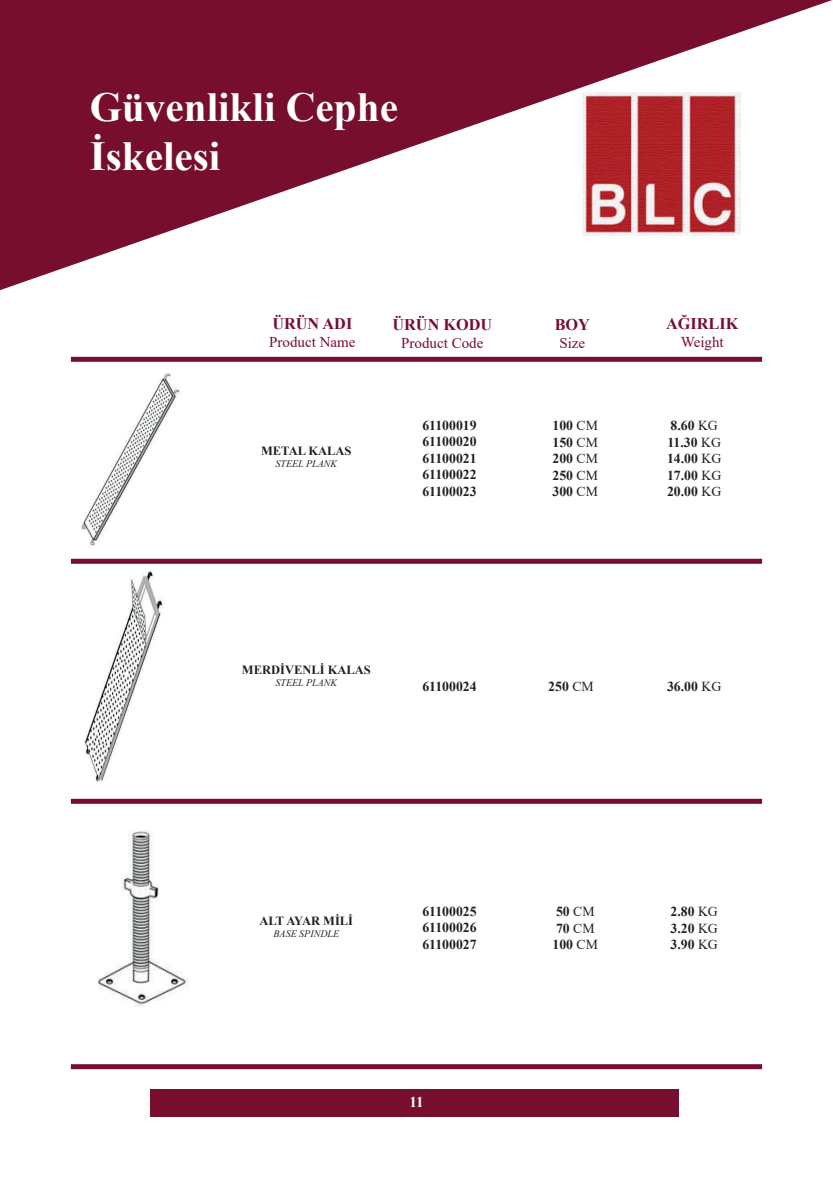
<style>
.page{position:relative;width:833px;height:1188px;background:#fff}
.page>*{position:absolute;margin:0;border:0;box-sizing:border-box;transform-origin:0 0}
.t1{font:700 41.25px "Times New Roman";color:#fff}
.t2{font:700 16.25px "Times New Roman";color:#770e2d}
.t3{font:15px "Times New Roman";color:#770e2d}
.t4{font:700 15px "Times New Roman";color:#fff}
.t5{font:700 13.75px "Times New Roman";color:#231f20}
.t6{font:700 12.5px "Times New Roman";color:#231f20}
.t7{font:italic 10px "Times New Roman";color:#231f20}
.s1{font-weight:400}
</style>
<div class="page">
<div style="left:71px;top:558px;width:691px;height:5px;background:#770e2d"></div>
<div style="left:71px;top:798px;width:691px;height:5px;background:#770e2d"></div>
<svg style="left:71px;top:1064px;width:691px;height:4px;background:#7d1937"></svg>
<div style="left:71px;top:357px;width:691px;height:5px;background:#770e2d"></div>
<svg style="left:0;top:0;width:832px;height:290px;fill:#770e2d"></svg>
<img style="left:582px;top:93px;width:158px;height:143px">
<img style="left:81px;top:373px;width:99px;height:174px">
<img style="left:84px;top:570px;width:79px;height:212px">
<img style="left:97px;top:831px;width:92px;height:176px">
<div style="left:151px;top:1088px;width:528px;height:28px;background:#770e2d"></div>
<p class="t1" style="left:90px;top:77px;width:310px">Güvenlikli Cephe</p>
<p class="t1" style="left:90px;top:127px;width:132px">İskelesi</p>
<p class="t2" style="left:272px;top:312px;width:81px">ÜRÜN ADI</p>
<p class="t3" style="left:269px;top:331px;width:88px">Product Name</p>
<p class="t6" style="left:261px;top:442px;width:92px">METAL KALAS</p>
<p class="t7" style="left:275px;top:457px;width:63px">STEEL PLANK</p>
<p class="t2" style="left:392px;top:313px;width:101px">ÜRÜN KODU</p>
<p class="t3" style="left:401px;top:332px;width:84px">Product Code</p>
<p class="t5" style="left:422px;top:415px;width:56px">61100019</p>
<p class="t5" style="left:422px;top:431px;width:56px">61100020</p>
<p class="t5" style="left:422px;top:448px;width:56px">61100021</p>
<p class="t5" style="left:422px;top:464px;width:56px">61100022</p>
<p class="t5" style="left:422px;top:481px;width:56px">61100023</p>
<p class="t2" style="left:555px;top:312px;width:37px">BOY</p>
<p class="t3" style="left:559px;top:332px;width:27px">Size</p>
<p class="t5" style="left:552px;top:415px;width:47px">100 <span class="s1">CM</span></p>
<p class="t5" style="left:552px;top:432px;width:47px">150 <span class="s1">CM</span></p>
<p class="t5" style="left:552px;top:448px;width:47px">200 <span class="s1">CM</span></p>
<p class="t5" style="left:552px;top:465px;width:47px">250 <span class="s1">CM</span></p>
<p class="t5" style="left:552px;top:481px;width:47px">300 <span class="s1">CM</span></p>
<p class="t6" style="left:242px;top:660px;width:130px">MERDİVENLİ KALAS</p>
<p class="t7" style="left:275px;top:675px;width:63px">STEEL PLANK</p>
<p class="t5" style="left:422px;top:676px;width:56px">61100024</p>
<p class="t5" style="left:548px;top:676px;width:47px">250 <span class="s1">CM</span></p>
<p class="t2" style="left:666px;top:312px;width:74px">AĞIRLIK</p>
<p class="t3" style="left:681px;top:331px;width:44px">Weight</p>
<p class="t5" style="left:670px;top:415px;width:49px">8.60 <span class="s1">KG</span></p>
<p class="t5" style="left:667px;top:432px;width:55px">11.30 <span class="s1">KG</span></p>
<p class="t5" style="left:667px;top:448px;width:56px">14.00 <span class="s1">KG</span></p>
<p class="t5" style="left:667px;top:465px;width:56px">17.00 <span class="s1">KG</span></p>
<p class="t5" style="left:667px;top:481px;width:56px">20.00 <span class="s1">KG</span></p>
<p class="t5" style="left:667px;top:676px;width:56px">36.00 <span class="s1">KG</span></p>
<p class="t6" style="left:259px;top:911px;width:95px">ALT AYAR MİLİ</p>
<p class="t7" style="left:273px;top:926px;width:67px">BASE SPINDLE</p>
<p class="t5" style="left:422px;top:901px;width:56px">61100025</p>
<p class="t5" style="left:422px;top:917px;width:56px">61100026</p>
<p class="t5" style="left:422px;top:934px;width:56px">61100027</p>
<p class="t4" style="left:409px;top:1091px;width:16px">11</p>
<p class="t5" style="left:556px;top:901px;width:40px">50 <span class="s1">CM</span></p>
<p class="t5" style="left:556px;top:917px;width:40px">70 <span class="s1">CM</span></p>
<p class="t5" style="left:552px;top:934px;width:47px">100 <span class="s1">CM</span></p>
<p class="t5" style="left:670px;top:901px;width:49px">2.80 <span class="s1">KG</span></p>
<p class="t5" style="left:670px;top:917px;width:49px">3.20 <span class="s1">KG</span></p>
<p class="t5" style="left:670px;top:934px;width:49px">3.90 <span class="s1">KG</span></p>
</div>
